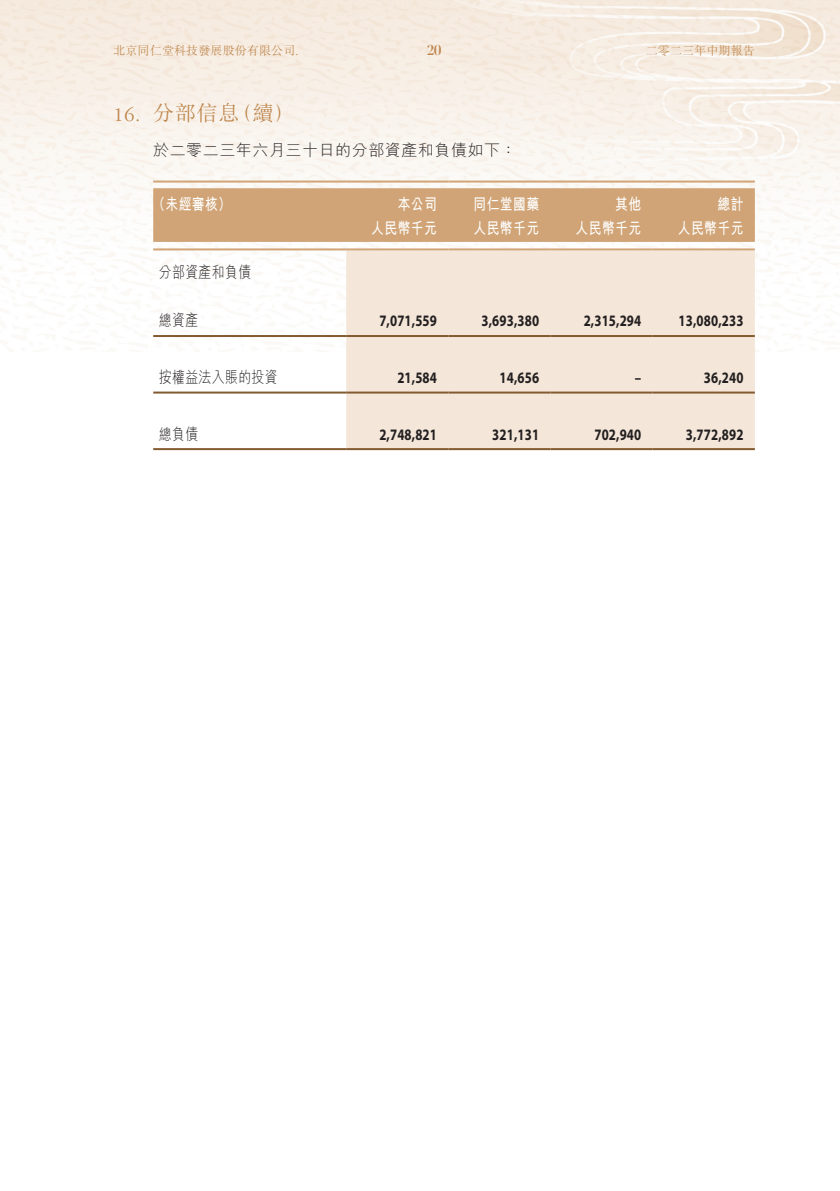
<style>
.page{position:relative;width:840px;height:1191px;background:#fff}
.page>*{position:absolute;margin:0;border:0;box-sizing:border-box;transform-origin:0 0}
._01_H1{font:300 21px "M Sung HK";color:#be854b}
._01_H1-2{font:21px "Garamond 3 LT Std";color:#be854b}
._50_Table_txt{font:700 16px "Myriad Pro";letter-spacing:.01em;color:#231f20;scale:.8 1}
._50_Table_txt-2{font:700 16px "M Hei HK";letter-spacing:.03em;color:#fff;scale:.8 1}
._00_txt{font:300 16px "M Hei HK";letter-spacing:.035em;color:#231f20}
._50_Table_txt-3{font:300 16px "M Hei HK";letter-spacing:.035em;color:#231f20;scale:.8 1}
.t1{font:700 14px "Didot LT Std";color:#be854b}
.t2{font:300 12px "M Sung HK";letter-spacing:.01em;color:#be854b}
</style>
<div class="page">
<img style="left:0;top:0;width:839px;height:351px">
<div style="left:153px;top:188px;width:601px;height:54px;background:#d0a476"></div>
<div style="left:346px;top:250px;width:408px;height:198px;background:#f4e7d9"></div>
<hr style="left:153px;top:180px;width:193px;height:2px;background:#d0a476">
<hr style="left:346px;top:180px;width:102px;height:2px;background:#d0a476">
<hr style="left:448px;top:180px;width:102px;height:2px;background:#d0a476">
<hr style="left:550px;top:180px;width:102px;height:2px;background:#d0a476">
<hr style="left:652px;top:180px;width:102px;height:2px;background:#d0a476">
<hr style="left:153px;top:248px;width:193px;height:2px;background:#d0a476">
<hr style="left:346px;top:248px;width:102px;height:2px;background:#d0a476">
<hr style="left:448px;top:248px;width:102px;height:2px;background:#d0a476">
<hr style="left:550px;top:248px;width:102px;height:2px;background:#d0a476">
<hr style="left:652px;top:248px;width:102px;height:2px;background:#d0a476">
<hr style="left:153px;top:335px;width:193px;height:2px;background:#845b30">
<hr style="left:346px;top:335px;width:102px;height:2px;background:#845b30">
<hr style="left:448px;top:335px;width:102px;height:2px;background:#845b30">
<hr style="left:550px;top:335px;width:102px;height:2px;background:#845b30">
<hr style="left:652px;top:335px;width:102px;height:2px;background:#845b30">
<hr style="left:153px;top:391px;width:193px;height:2px;background:#845b30">
<hr style="left:346px;top:391px;width:102px;height:2px;background:#845b30">
<hr style="left:448px;top:391px;width:102px;height:2px;background:#845b30">
<hr style="left:550px;top:391px;width:102px;height:2px;background:#845b30">
<hr style="left:652px;top:391px;width:102px;height:2px;background:#845b30">
<hr style="left:153px;top:448px;width:193px;height:2px;background:#845b30">
<hr style="left:346px;top:448px;width:102px;height:2px;background:#845b30">
<hr style="left:448px;top:448px;width:102px;height:2px;background:#845b30">
<hr style="left:550px;top:448px;width:102px;height:2px;background:#845b30">
<hr style="left:652px;top:448px;width:102px;height:2px;background:#845b30">
<p class="t2" style="left:113px;top:42px;width:186px">北京同仁堂科技發展股份有限公司.</p>
<p class="t1" style="left:426px;top:42px;width:16px">20</p>
<p class="t2" style="left:645px;top:42px;width:110px">二零二三年中期報告</p>
<p class="_01_H1-2" style="left:113px;top:103px;width:28px">16.</p>
<p class="_01_H1" style="left:153px;top:98px;width:88px">分部信息</p>
<p class="_01_H1" style="left:231px;top:98px;width:65px">（續(</p>
<p class="_00_txt" style="left:153px;top:142px;width:364px">於二零二三年六月三十日的分部資產和負債如下：</p>
<p class="_50_Table_txt-2" style="left:152px;top:193px;width:99px">（未經審核）</p>
<p class="_50_Table_txt-2" style="left:397px;top:193px;width:51px">本公司</p>
<p class="_50_Table_txt-2" style="left:473px;top:193px;width:84px">同仁堂國藥</p>
<p class="_50_Table_txt-2" style="left:615px;top:193px;width:34px">其他</p>
<p class="_50_Table_txt-2" style="left:717px;top:193px;width:34px">總計</p>
<p class="_50_Table_txt-2" style="left:371px;top:217px;width:84px">人民幣千元</p>
<p class="_50_Table_txt-2" style="left:473px;top:217px;width:84px">人民幣千元</p>
<p class="_50_Table_txt-2" style="left:575px;top:217px;width:84px">人民幣千元</p>
<p class="_50_Table_txt-2" style="left:677px;top:217px;width:84px">人民幣千元</p>
<p class="_50_Table_txt-3" style="left:159px;top:264px;width:117px">分部資產和負債</p>
<p class="_50_Table_txt-3" style="left:159px;top:312px;width:51px">總資產</p>
<p class="_50_Table_txt" style="left:379px;top:311px;width:74px">7,071,559</p>
<p class="_50_Table_txt" style="left:481px;top:311px;width:74px">3,693,380</p>
<p class="_50_Table_txt" style="left:583px;top:311px;width:74px">2,315,294</p>
<p class="_50_Table_txt" style="left:678px;top:311px;width:83px">13,080,233</p>
<p class="_50_Table_txt-3" style="left:159px;top:369px;width:150px">按權益法入賬的投資</p>
<p class="_50_Table_txt" style="left:397px;top:367px;width:51px">21,584</p>
<p class="_50_Table_txt" style="left:499px;top:367px;width:51px">14,656</p>
<p class="_50_Table_txt" style="left:634px;top:367px;width:10px">–</p>
<p class="_50_Table_txt" style="left:703px;top:367px;width:51px">36,240</p>
<p class="_50_Table_txt-3" style="left:159px;top:425px;width:51px">總負債</p>
<p class="_50_Table_txt" style="left:379px;top:424px;width:74px">2,748,821</p>
<p class="_50_Table_txt" style="left:492px;top:424px;width:60px">321,131</p>
<p class="_50_Table_txt" style="left:594px;top:424px;width:60px">702,940</p>
<p class="_50_Table_txt" style="left:685px;top:424px;width:74px">3,772,892</p>
</div>
